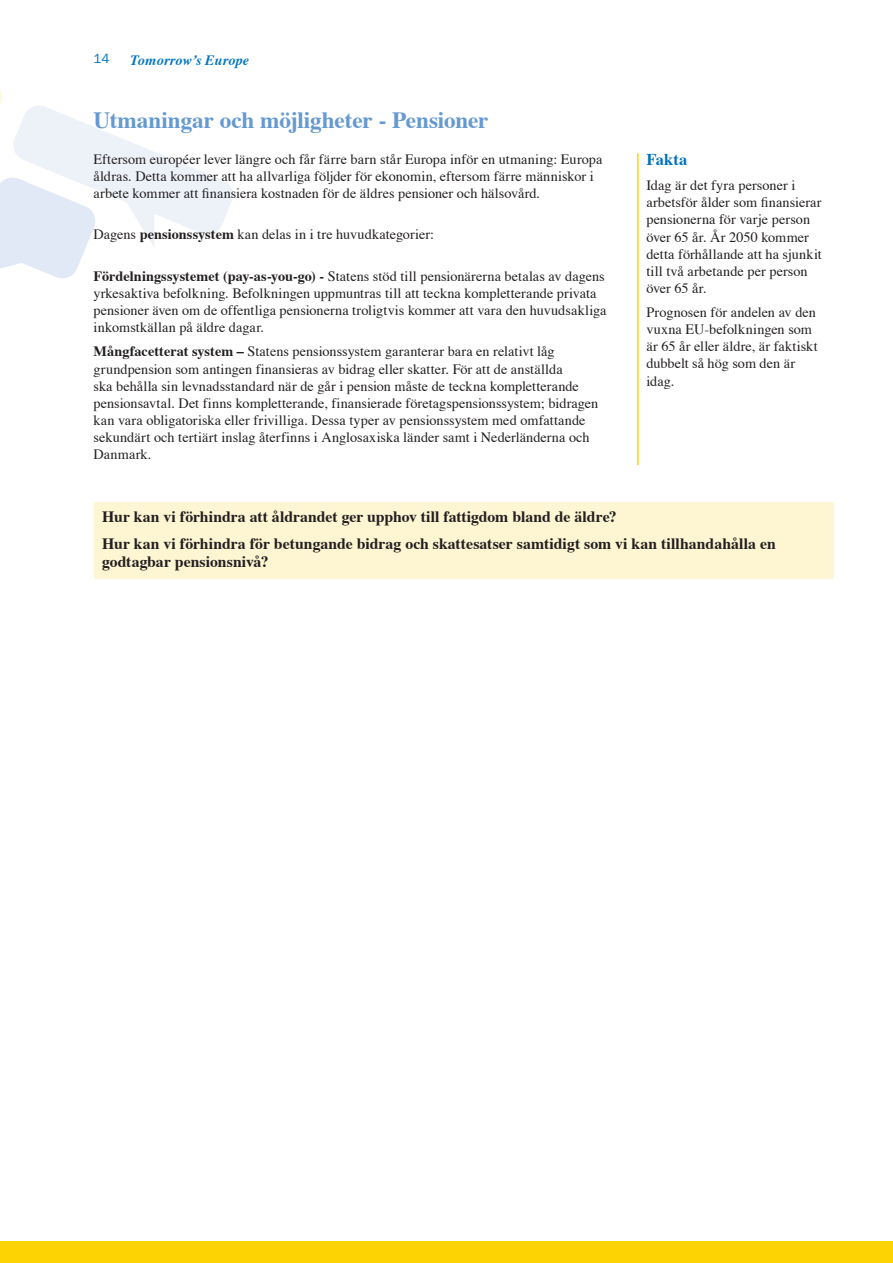
<style>
.page{position:relative;width:893px;height:1263px;background:#fff}
.page>*{position:absolute;margin:0;border:0;box-sizing:border-box;transform-origin:0 0}
.t1{font:700 23.25px "Times";letter-spacing:-.01em;color:#6599d1}
.t2{font:700 16.5px "Times";letter-spacing:.005em;color:#0072bc}
.t3{font:700 15.75px/26.4px "Times";color:#231f20}
.t4{font:14.25px/17.1px "Times";color:#231f20}
.t5{font:italic 700 14.25px "Times";letter-spacing:.01em;color:#0077c0}
.t6{font:13.5px "Franklin Gothic";color:#0077c0}
.s1{font-weight:700}
</style>
<div class="page">
<svg style="left:0;top:91px;width:233px;height:188px"></svg>
<div style="left:0;top:1242px;width:893px;height:21px;background:#fed304"></div>
<hr style="left:637px;top:153px;width:2px;height:312px;background:#fed304">
<div style="left:94px;top:502px;width:739px;height:76px;background:#fef5d2"></div>
<p class="t6" style="left:94px;top:54px;width:17px">14</p>
<p class="t5" style="left:130px;top:54px;width:120px">Tomorrow’s Europe</p>
<h1 class="t1" style="left:94px;top:111px;width:397px">Utmaningar och möjligheter - Pensioner</h1>
<p class="t4" style="left:94px;top:152px;width:510px">Eftersom européer lever längre och får färre barn står Europa inför en utmaning: Europa åldras. Detta kommer att ha allvarliga följder för ekonomin, eftersom färre människor i arbete kommer att finansiera kostnaden för de äldres pensioner och hälsovård.</p>
<p class="t4" style="left:94px;top:227px;width:342px">Dagens <span class="s1">pensionssystem</span> kan delas in i tre huvudkategorier:</p>
<p class="t4" style="left:94px;top:269px;width:514px"><span class="s1">Fördelningssystemet (pay-as-you-go) -</span> Statens stöd till pensionärerna betalas av dagens yrkesaktiva befolkning. Befolkningen uppmuntras till att teckna kompletterande privata pensioner även om de offentliga pensionerna troligtvis kommer att vara den huvudsakliga inkomstkällan på äldre dagar.</p>
<p class="t4" style="left:94px;top:344px;width:506px"><span class="s1">Mångfacetterat system –</span> Statens pensionssystem garanterar bara en relativt låg grundpension som antingen finansieras av bidrag eller skatter. För att de anställda<br>ska behålla sin levnadsstandard när de går i pension måste de teckna kompletterande pensionsavtal. Det finns kompletterande, finansierade företagspensionssystem; bidragen kan vara obligatoriska eller frivilliga. Dessa typer av pensionssystem med omfattande sekundärt och tertiärt inslag återfinns i Anglosaxiska länder samt i Nederländerna och Danmark.</p>
<p class="t2" style="left:646px;top:153px;width:42px">Fakta</p>
<p class="t4" style="left:646px;top:178px;width:177px">Idag är det fyra personer i arbetsför ålder som finansierar pensionerna för varje person över 65 år. År 2050 kommer detta förhållande att ha sjunkit till två arbetande per person över 65 år.</p>
<p class="t4" style="left:646px;top:305px;width:173px">Prognosen för andelen av den vuxna EU-befolkningen som är 65 år eller äldre, är faktiskt dubbelt så hög som den är idag.</p>
<p class="t3" style="left:102px;top:505px;width:675px">Hur kan vi förhindra att åldrandet ger upphov till fattigdom bland de äldre?<br>Hur kan vi förhindra för betungande bidrag och skattesatser samtidigt som vi kan tillhandahålla en</p>
<p class="t3" style="left:102px;top:550px;width:168px">godtagbar pensionsnivå?</p>
</div>
